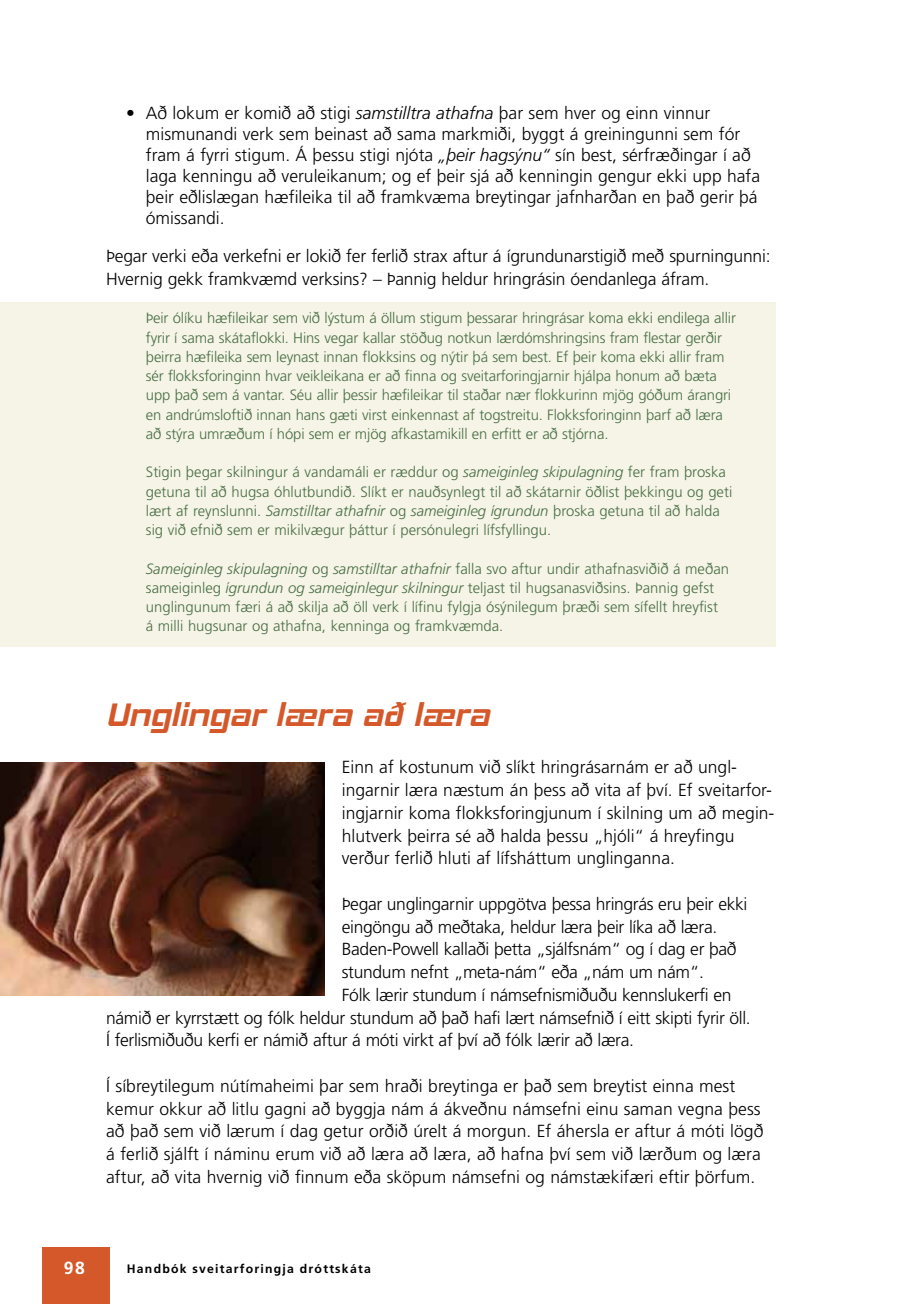
<style>
.page{position:relative;width:907px;height:1304px;background:#fff}
.page>*{position:absolute;margin:0;border:0;box-sizing:border-box;transform-origin:0 0}
.t1{font:italic 700 33.25px "Hemi Head Rg";color:#d4582a}
.t2{font:300 17.5px/22.8px "Frutiger";color:#000}
.t3{font:300 17.5px "Frutiger";letter-spacing:-.02em;color:#000}
.t4{font:700 17.5px "Frutiger";color:#fff}
.t5{font:300 14.88px/19.2px "Frutiger";letter-spacing:-.01em;color:#496e44}
.t6{font:700 12.25px "Frutiger";letter-spacing:.1em;color:#000}
.s1{font-style:italic}
</style>
<div class="page">
<div style="left:42px;top:1247px;width:68px;height:57px;background:#d4582a"></div>
<div style="left:0;top:302px;width:776px;height:345px;background:#f5f4e7"></div>
<img style="left:0;top:763px;width:324px;height:232px">
<p class="t2" style="left:146px;top:103px;width:616px;line-height:21px;text-indent:-20px">• Að lokum er komið að stigi <span class="s1">samstilltra athafna</span> þar sem hver og einn vinnur mismunandi verk sem beinast að sama markmiði, byggt á greiningunni sem fór fram á fyrri stigum. Á þessu stigi njóta <span class="s1">„þeir hagsýnu“</span> sín best, sérfræðingar í að laga kenningu að veruleikanum; og ef þeir sjá að kenningin gengur ekki upp hafa þeir eðlislægan hæfileika til að framkvæma breytingar jafnharðan en það gerir þá ómissandi.</p>
<p class="t2" style="left:106px;top:245px;width:666px">Þegar verki eða verkefni er lokið fer ferlið strax aftur á ígrundunarstigið með spurningunni:<br>Hvernig gekk framkvæmd verksins? – Þannig heldur hringrásin óendanlega áfram.</p>
<p class="t5" style="left:146px;top:309px;width:592px">Þeir ólíku hæfileikar sem við lýstum á öllum stigum þessarar hringrásar koma ekki endilega allir fyrir í sama skátaflokki. Hins vegar kallar stöðug notkun lærdómshringsins fram flestar gerðir þeirra hæfileika sem leynast innan flokksins og nýtir þá sem best. Ef þeir koma ekki allir fram sér flokksforinginn hvar veikleikana er að finna og sveitarforingjarnir hjálpa honum að bæta upp það sem á vantar. Séu allir þessir hæfileikar til staðar nær flokkurinn mjög góðum árangri en andrúmsloftið innan hans gæti virst einkennast af togstreitu. Flokksforinginn þarf að læra að stýra umræðum í hópi sem er mjög afkastamikill en erfitt er að stjórna.</p>
<p class="t5" style="left:146px;top:463px;width:588px">Stigin þegar skilningur á vandamáli er ræddur og <span class="s1">sameiginleg skipulagning</span> fer fram þroska getuna til að hugsa óhlutbundið. Slíkt er nauðsynlegt til að skátarnir öðlist þekkingu og geti lært af reynslunni. <span class="s1">Samstilltar athafnir</span> og <span class="s1">sameiginleg ígrundun</span> þroska getuna til að halda sig við efnið sem er mikilvægur þáttur í persónulegri lífsfyllingu.</p>
<p class="t5" style="left:146px;top:559px;width:585px"><span class="s1">Sameiginleg skipulagning</span> og <span class="s1">samstilltar athafnir</span> falla svo aftur undir athafnasviðið á meðan sameiginleg <span class="s1">ígrundun og sameiginlegur skilningur</span> teljast til hugsanasviðsins. Þannig gefst unglingunum færi á að skilja að öll verk í lífinu fylgja ósýnilegum þræði sem sífellt hreyfist á milli hugsunar og athafna, kenninga og framkvæmda.</p>
<h1 class="t1" style="left:106px;top:694px;width:385px">Unglingar læra að læra</h1>
<p class="t2" style="left:342px;top:756px;width:433px">Einn af kostunum við slíkt hringrásarnám er að ungl&shy;ingarnir læra næstum án þess að vita af því. Ef sveitarfor&shy;ingjarnir koma flokksforingjunum í skilning um að megin&shy;hlutverk þeirra sé að halda þessu „hjóli“ á hreyfingu verður ferlið hluti af lífsháttum unglinganna.</p>
<p class="t3" style="left:342px;top:894px;width:407px">Þegar unglingarnir uppgötva þessa hringrás eru þeir ekki</p>
<p class="t3" style="left:342px;top:917px;width:377px">eingöngu að meðtaka, heldur læra þeir líka að læra.</p>
<p class="t3" style="left:342px;top:939px;width:396px">Baden-Powell kallaði þetta „sjálfsnám“ og í dag er það</p>
<p class="t3" style="left:342px;top:962px;width:364px">stundum nefnt „meta-nám“ eða „nám um nám“.</p>
<p class="t3" style="left:342px;top:985px;width:391px">Fólk lærir stundum í námsefnismiðuðu kennslukerfi en</p>
<p class="t3" style="left:106px;top:1008px;width:646px">námið er kyrrstætt og fólk heldur stundum að það hafi lært námsefnið í eitt skipti fyrir öll.</p>
<p class="t3" style="left:106px;top:1030px;width:529px">Í ferlismiðuðu kerfi er námið aftur á móti virkt af því að fólk lærir að læra.</p>
<p class="t2" style="left:106px;top:1075px;width:659px">Í síbreytilegum nútímaheimi þar sem hraði breytinga er það sem breytist einna mest kemur okkur að litlu gagni að byggja nám á ákveðnu námsefni einu saman vegna þess að það sem við lærum í dag getur orðið úrelt á morgun. Ef áhersla er aftur á móti lögð á ferlið sjálft í náminu erum við að læra að læra, að hafna því sem við lærðum og læra aftur, að vita hvernig við finnum eða sköpum námsefni og námstækifæri eftir þörfum.</p>
<p class="t4" style="left:64px;top:1257px;width:23px">98</p>
<p class="t6" style="left:127px;top:1261px;width:245px">Handbók sveitarforingja dróttskáta</p>
</div>
